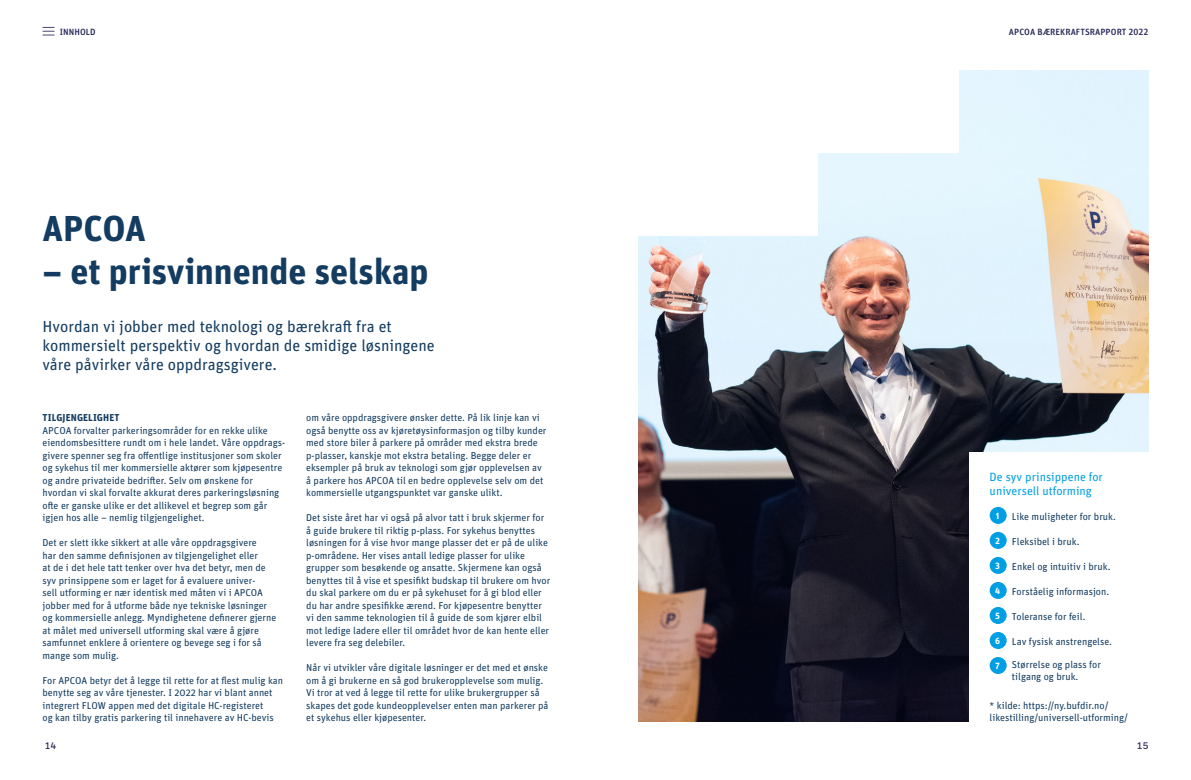
<style>
.page{position:relative;width:1191px;height:780px;background:#fff}
.page>*{position:absolute;margin:0;border:0;box-sizing:border-box;transform-origin:0 0}
.t1{font:700 36px "Unit Pro";color:#133c60}
.Brød{font:16px/19.2px "Unit Pro";color:#133c60}
.Brød-2{font:12px/14.4px "Unit Pro";color:#009fe3}
.Brød-3{font:10px/12.5px "Unit Pro";color:#133c60}
.t2{font:500 9px "Unit Pro";letter-spacing:.01em;color:#2a2859}
.Brød-4{font:700 9px "Unit Pro";color:#fff}
.t3{font:500 9px "Oslo Sans";color:#2a2859}
.s1{font-weight:700}
</style>
<div class="page">
<img style="left:639px;top:71px;width:509px;height:650px">
<div style="left:969px;top:452px;width:180px;height:308px;background:#fff"></div>
<div style="left:989px;top:507px;width:17px;height:17px;background:#009fe3;border-radius:50%"></div>
<div style="left:989px;top:532px;width:17px;height:17px;background:#009fe3;border-radius:50%"></div>
<div style="left:989px;top:557px;width:17px;height:17px;background:#009fe3;border-radius:50%"></div>
<div style="left:989px;top:582px;width:17px;height:17px;background:#009fe3;border-radius:50%"></div>
<div style="left:989px;top:607px;width:17px;height:17px;background:#009fe3;border-radius:50%"></div>
<div style="left:989px;top:632px;width:17px;height:17px;background:#009fe3;border-radius:50%"></div>
<div style="left:989px;top:657px;width:17px;height:17px;background:#009fe3;border-radius:50%"></div>
<div style="left:638px;top:70px;width:320px;height:83px;background:#fff"></div>
<div style="left:638px;top:153px;width:179px;height:83px;background:#fff"></div>
<svg style="left:43px;top:27px;width:11px;height:9px"></svg>
<p class="t2" style="left:60px;top:25px;width:38px">INNHOLD</p>
<h2 class="t1" style="left:43px;top:202px;width:105px">APCOA</h2>
<h2 class="t1" style="left:43px;top:245px;width:387px">– et prisvinnende selskap</h2>
<p class="Brød" style="left:43px;top:316px;width:394px">Hvordan vi jobber med teknologi og bærekraft fra et kommersielt perspektiv og hvordan de smidige løsningene våre påvirker våre oppdragsgivere.</p>
<p class="Brød-3" style="left:43px;top:411px;width:244px"><span class="s1">TILGJENGELIGHET<br></span>APCOA forvalter parkeringsområder for en rekke ulike eiendomsbesittere rundt om i hele landet. Våre oppdrags&shy;givere spenner seg fra offentlige institusjoner som skoler og sykehus til mer kommersielle aktører som kjøpesentre og andre privateide bedrifter. Selv om ønskene for hvordan vi skal forvalte akkurat deres parkeringsløsning ofte er ganske ulike er det allikevel et begrep som går igjen hos alle – nemlig tilgjengelighet.</p>
<p class="Brød-3" style="left:43px;top:536px;width:235px">Det er slett ikke sikkert at alle våre oppdragsgivere<br>har den samme definisjonen av tilgjengelighet eller<br>at de i det hele tatt tenker over hva det betyr, men de syv prinsippene som er laget for å evaluere univer-<br>sell utforming er nær identisk med måten vi i APCOA jobber med for å utforme både nye tekniske løsninger og kommersielle anlegg. Myndighetene definerer gjerne at målet med universell utforming skal være å gjøre samfunnet enklere å orientere og bevege seg i for så mange som mulig.</p>
<p class="Brød-3" style="left:43px;top:673px;width:242px">For APCOA betyr det å legge til rette for at flest mulig kan benytte seg av våre tjenester. I 2022 har vi blant annet integrert FLOW appen med det digitale HC-registeret<br>og kan tilby gratis parkering til innehavere av HC-bevis</p>
<p class="Brød-3" style="left:306px;top:411px;width:242px">om våre oppdragsgivere ønsker dette. På lik linje kan vi også benytte oss av kjøretøysinformasjon og tilby kunder med store biler å parkere på områder med ekstra brede p-plasser, kanskje mot ekstra betaling. Begge deler er eksempler på bruk av teknologi som gjør opplevelsen av å parkere hos APCOA til en bedre opplevelse selv om det kommersielle utgangspunktet var ganske ulikt.</p>
<p class="Brød-3" style="left:306px;top:511px;width:246px">Det siste året har vi også på alvor tatt i bruk skjermer for å guide brukere til riktig p-plass. For sykehus benyttes løsningen for å vise hvor mange plasser det er på de ulike p-områdene. Her vises antall ledige plasser for ulike grupper som besøkende og ansatte. Skjermene kan også benyttes til å vise et spesifikt budskap til brukere om hvor du skal parkere om du er på sykehuset for å gi blod eller du har andre spesifikke ærend. For kjøpesentre benytter vi den samme teknologien til å guide de som kjører elbil mot ledige ladere eller til området hvor de kan hente eller levere fra seg delebiler.</p>
<p class="Brød-3" style="left:306px;top:661px;width:244px">Når vi utvikler våre digitale løsninger er det med et ønske om å gi brukerne en så god brukeropplevelse som mulig.<br>Vi tror at ved å legge til rette for ulike brukergrupper så skapes det gode kundeopplevelser enten man parkerer på et sykehus eller kjøpesenter.</p>
<p class="t2" style="left:1009px;top:25px;width:141px">APCOA BÆREKRAFTSRAPPORT 2022</p>
<p class="Brød-2" style="left:989px;top:469px;width:115px">De syv prinsippene for universell utforming</p>
<p class="Brød-4" style="left:995px;top:509px;width:5px">1</p>
<p class="Brød-4" style="left:995px;top:534px;width:6px">2</p>
<p class="Brød-4" style="left:995px;top:559px;width:6px">3</p>
<p class="Brød-4" style="left:995px;top:584px;width:6px">4</p>
<p class="Brød-4" style="left:995px;top:609px;width:6px">5</p>
<p class="Brød-4" style="left:995px;top:634px;width:6px">6</p>
<p class="Brød-4" style="left:995px;top:659px;width:6px">7</p>
<p class="Brød-3" style="left:1012px;top:509px;width:105px">Like muligheter for bruk.</p>
<p class="Brød-3" style="left:1012px;top:534px;width:69px">Fleksibel i bruk.</p>
<p class="Brød-3" style="left:1012px;top:559px;width:100px">Enkel og intuitiv i bruk.</p>
<p class="Brød-3" style="left:1012px;top:584px;width:99px">Forståelig informasjon.</p>
<p class="Brød-3" style="left:1012px;top:609px;width:75px">Toleranse for feil.</p>
<p class="Brød-3" style="left:1012px;top:634px;width:101px">Lav fysisk anstrengelse.</p>
<p class="Brød-3" style="left:1012px;top:658px;width:90px;line-height:12px">Størrelse og plass for tilgang og bruk.</p>
<p class="Brød-3" style="left:989px;top:699px;width:140px;line-height:12px">* kilde: https://ny.bufdir.no/ likestilling/universell-utforming/</p>
<p class="t3" style="left:45px;top:740px;width:13px">14</p>
<p class="t3" style="left:1137px;top:740px;width:13px">15</p>
</div>
